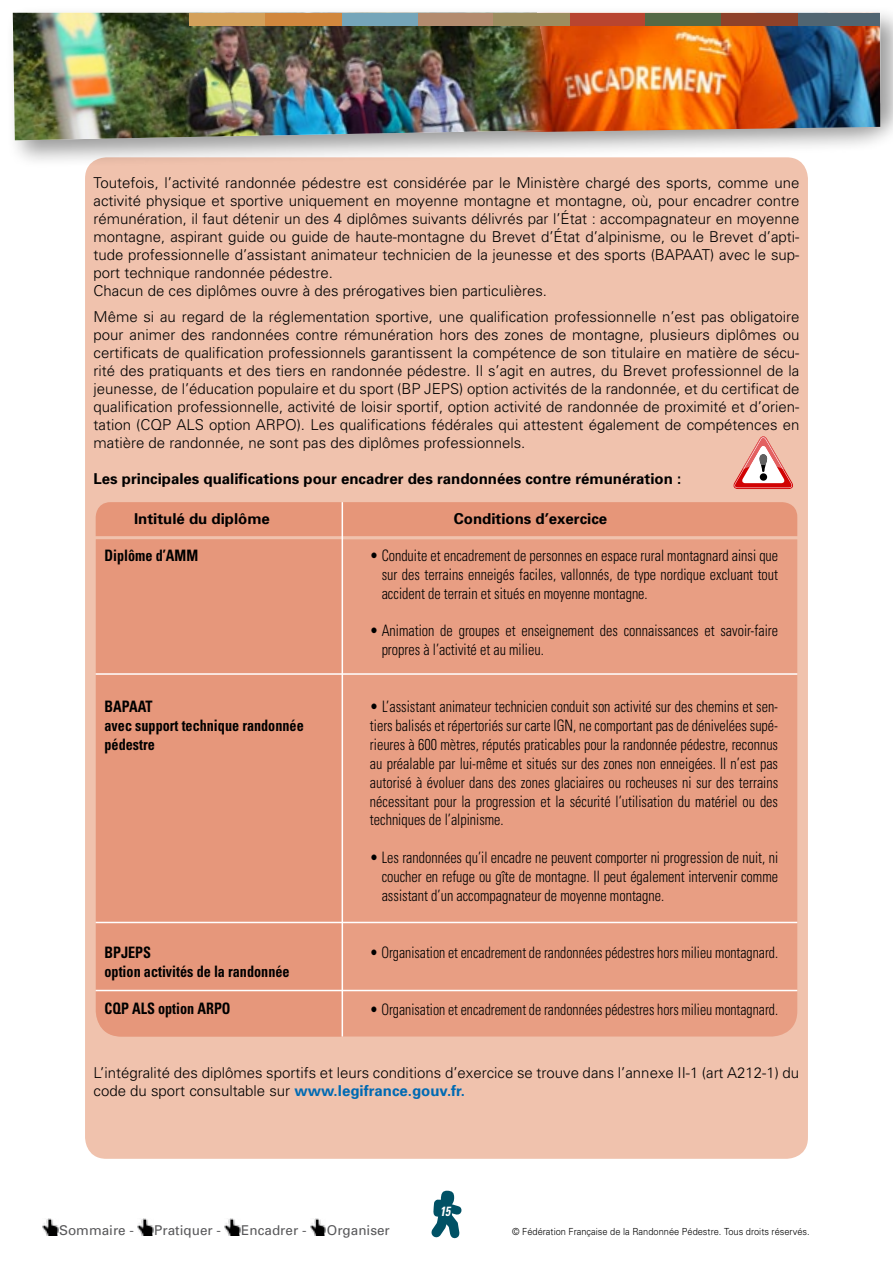
<style>
.page{position:relative;width:893px;height:1263px;background:#fff}
.page>*{position:absolute;margin:0;border:0;box-sizing:border-box;transform-origin:0 0}
.Règle_retrait_2_mm_G{font:300 condensed 15.75px/18.9px "Univers";color:#000;text-align:justify;scale:.9 1}
.Règle_retrait_2_mm_G-2{font:300 condensed 15.75px "Univers";color:#000;scale:.88 1}
.Règle_retrait_2_mm_G-3{font:700 condensed 15.75px/18.9px "Univers";color:#000;scale:.9 1}
.Règle_retrait_2_mm_G-4{font:300 15px/18px "Univers";color:#000;text-align:justify}
.Règle_retrait_2_mm_G-5{font:700 15px "Univers";color:#000}
.t1{font:13.5px "Univers";color:#58585a}
.t2{font:italic 700 condensed 13.35px "Univers";color:#fff;scale:.85 1}
.t3{font:300 9.75px "Univers";color:#000;scale:.95 1}
.s1{font-weight:700;color:#006ab3}
</style>
<div class="page">
<div style="left:85px;top:157px;width:723px;height:1002px;background:#f0c2ad;border-radius:21px"></div>
<svg style="left:431px;top:1191px;width:31px;height:47px"></svg>
<img style="left:43px;top:1218px;width:15px;height:17px">
<img style="left:138px;top:1218px;width:15px;height:17px">
<img style="left:225px;top:1218px;width:15px;height:17px">
<img style="left:310px;top:1218px;width:16px;height:17px">
<div style="left:343px;top:539px;width:454px;height:497px;background:#e89e83"></div>
<div style="left:96px;top:539px;width:246px;height:497px;background:#e6977b"></div>
<div style="left:96px;top:502px;width:701px;height:34px;background:#e69679"></div>
<hr style="left:96px;top:673px;width:701px;height:2px;background:#fff">
<hr style="left:96px;top:922px;width:701px;height:1px;background:#fff">
<hr style="left:96px;top:990px;width:701px;height:1px;background:#fff">
<hr style="left:342px;top:502px;width:1px;height:534px;background:#fff">
<div style="left:5px;top:5px;width:888px;height:163px;background:#000;opacity:.4"></div>
<svg style="left:559px;top:132px;width:321px;height:8px;background:#c5c5c5"></svg>
<img style="left:13px;top:13px;width:546px;height:127px">
<img style="left:505px;top:26px;width:375px;height:106px">
<div style="left:189px;top:13px;width:76px;height:13px;background:#d3a05a"></div>
<div style="left:417px;top:13px;width:76px;height:13px;background:#b38b6e"></div>
<div style="left:569px;top:13px;width:76px;height:13px;background:#b84530"></div>
<div style="left:645px;top:13px;width:76px;height:13px;background:#546945"></div>
<div style="left:341px;top:13px;width:76px;height:13px;background:#75a5b9"></div>
<div style="left:797px;top:13px;width:83px;height:13px;background:#516571"></div>
<div style="left:265px;top:13px;width:76px;height:13px;background:#d1873d"></div>
<div style="left:721px;top:13px;width:76px;height:13px;background:#8e4129"></div>
<div style="left:493px;top:13px;width:76px;height:13px;background:#9c8d5f"></div>
<svg style="left:733px;top:436px;width:60px;height:53px"></svg>
<p class="Règle_retrait_2_mm_G-4" style="left:94px;top:173px;width:707px">Toutefois, l’activité randonnée pédestre est considérée par le Ministère chargé des sports, comme une activité physique et sportive uniquement en moyenne montagne et montagne, où, pour encadrer contre rémunération, il faut détenir un des 4 diplômes suivants délivrés par l’État : accompagnateur en moyenne montagne, aspirant guide ou guide de haute-montagne du Brevet d’État d’alpinisme, ou le Brevet d’apti&shy;tude professionnelle d’assistant animateur technicien de la jeunesse et des sports (BAPAAT) avec le sup&shy;port technique randonnée pédestre.</p>
<p class="Règle_retrait_2_mm_G-4" style="left:94px;top:281px;width:455px">Chacun de ces diplômes ouvre à des prérogatives bien particulières.</p>
<p class="Règle_retrait_2_mm_G-4" style="left:94px;top:307px;width:707px">Même si au regard de la réglementation sportive, une qualification professionnelle n’est pas obligatoire pour animer des randonnées contre rémunération hors des zones de montagne, plusieurs diplômes ou certificats de qualification professionnels garantissent la compétence de son titulaire en matière de sécu&shy;rité des pratiquants et des tiers en randonnée pédestre. Il s’agit en autres, du Brevet professionnel de la jeunesse, de l’éducation populaire et du sport (BP JEPS) option activités de la randonnée, et du certificat de qualification professionnelle, activité de loisir sportif, option activité de randonnée de proximité et d’orien&shy;tation (CQP ALS option ARPO). Les qualifications fédérales qui attestent également de compétences en matière de randonnée, ne sont pas des diplômes professionnels.</p>
<p class="Règle_retrait_2_mm_G-5" style="left:94px;top:469px;width:589px">Les principales qualifications pour encadrer des randonnées contre rémunération :</p>
<p class="Règle_retrait_2_mm_G-5" style="left:134px;top:509px;width:137px">Intitulé du diplôme</p>
<p class="Règle_retrait_2_mm_G-5" style="left:454px;top:509px;width:155px">Conditions d’exercice</p>
<p class="Règle_retrait_2_mm_G-3" style="left:105px;top:545px;width:106px">Diplôme d’AMM</p>
<p class="Règle_retrait_2_mm_G" style="left:382px;top:546px;width:442px;text-indent:-12px">• Conduite et encadrement de personnes en espace rural montagnard ainsi que sur des terrains enneigés faciles, vallonnés, de type nordique excluant tout accident de terrain et situés en moyenne montagne.</p>
<p class="Règle_retrait_2_mm_G" style="left:382px;top:621px;width:442px;text-indent:-12px">• Animation de groupes et enseignement des connaissances et savoir-faire propres à l’activité et au milieu.</p>
<p class="Règle_retrait_2_mm_G-3" style="left:105px;top:697px;width:55px">BAPAAT</p>
<p class="Règle_retrait_2_mm_G-3" style="left:105px;top:715px;width:223px">avec support technique randonnée pédestre</p>
<p class="Règle_retrait_2_mm_G-3" style="left:105px;top:942px;width:53px">BPJEPS</p>
<p class="Règle_retrait_2_mm_G-3" style="left:105px;top:961px;width:207px">option activités de la randonnée</p>
<p class="Règle_retrait_2_mm_G-3" style="left:105px;top:999px;width:142px">CQP ALS option ARPO</p>
<p class="Règle_retrait_2_mm_G" style="left:370px;top:697px;width:455px">• L’assistant animateur technicien conduit son activité sur des chemins et sen&shy;tiers balisés et répertoriés sur carte IGN, ne comportant pas de dénivelées supé&shy;rieures à 600 mètres, réputés praticables pour la randonnée pédestre, reconnus au préalable par lui-même et situés sur des zones non enneigées. Il n’est pas autorisé à évoluer dans des zones glaciaires ou rocheuses ni sur des terrains nécessitant pour la progression et la sécurité l’utilisation du matériel ou des techniques de l’alpinisme.</p>
<p class="Règle_retrait_2_mm_G" style="left:382px;top:848px;width:442px;text-indent:-12px">• Les randonnées qu’il encadre ne peuvent comporter ni progression de nuit, ni coucher en refuge ou gîte de montagne. Il peut également intervenir comme assistant d’un accompagnateur de moyenne montagne.</p>
<p class="Règle_retrait_2_mm_G-2" style="left:370px;top:943px;width:465px">• Organisation et encadrement de randonnées pédestres hors milieu montagnard.</p>
<p class="Règle_retrait_2_mm_G-2" style="left:370px;top:999px;width:465px">• Organisation et encadrement de randonnées pédestres hors milieu montagnard.</p>
<p class="Règle_retrait_2_mm_G-4" style="left:94px;top:1063px;width:707px">L’intégralité des diplômes sportifs et leurs conditions d’exercice se trouve dans l’annexe II-1 (art A212-1) du code du sport consultable sur <span class="s1">www.legifrance.gouv.fr.</span></p>
<p class="t2" style="left:440px;top:1203px;width:13px">15</p>
<p class="t1" style="left:59px;top:1222px;width:77px">Sommaire -</p>
<p class="t1" style="left:154px;top:1222px;width:68px">Pratiquer -</p>
<p class="t1" style="left:241px;top:1222px;width:67px">Encadrer -</p>
<p class="t1" style="left:327px;top:1222px;width:65px">Organiser</p>
<p class="t3" style="left:512px;top:1225px;width:315px">© Fédération Française de la Randonnée Pédestre. Tous droits réservés.</p>
</div>
